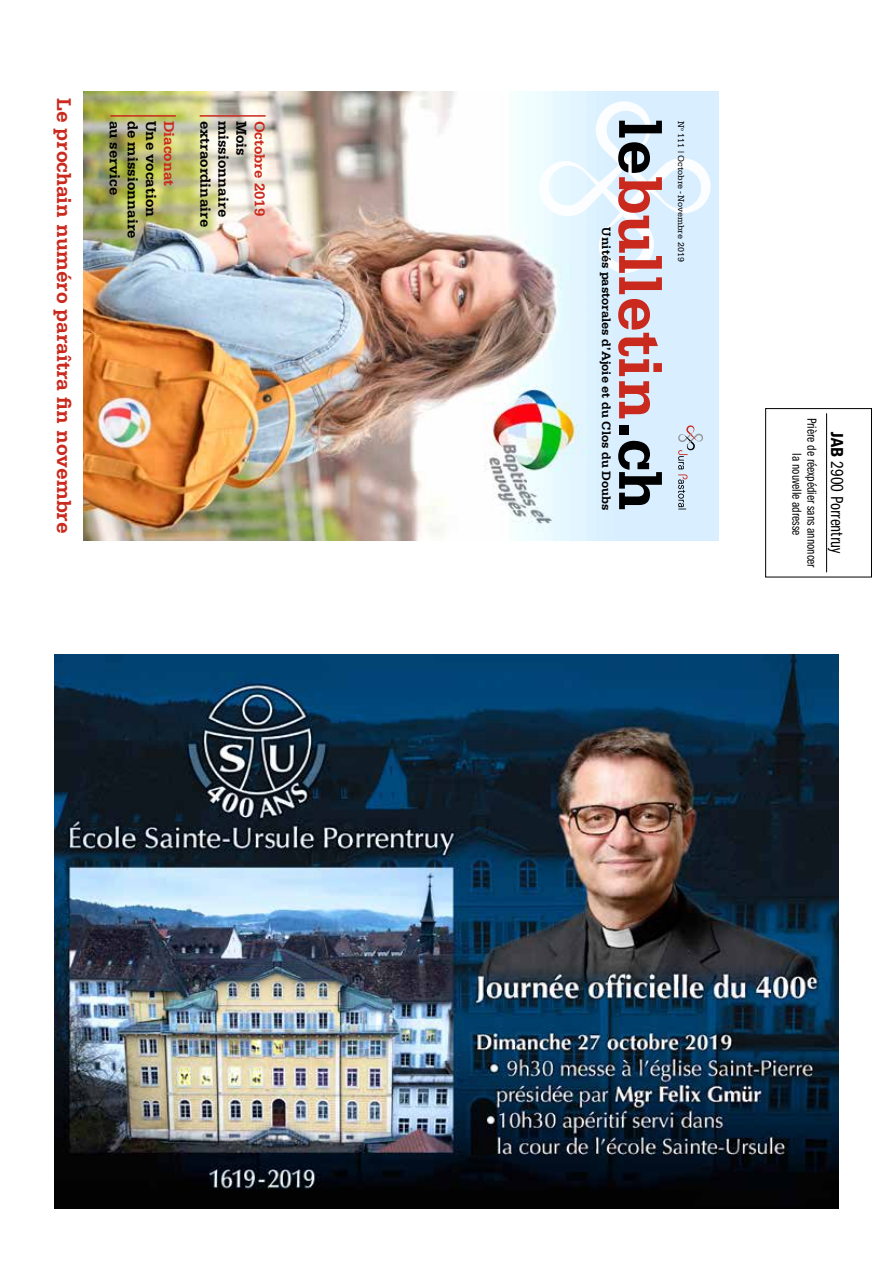
<style>
.page{position:relative;width:893px;height:1263px;background:#fff}
.page>*{position:absolute;margin:0;border:0;box-sizing:border-box;transform-origin:0 0}
.t1{font:700 64.05px "Serifa";color:#ca291d}
.t2{font:700 21px "Serifa";color:#ca291d}
.t3{font:18px "Franklin Gothic Book Cmpr";color:#000}
.t4{font:700 15.15px "Serifa";color:#000}
.t5{font:700 15.15px "Serifa";color:#ca291d}
.t6{font:13.5px/15px "Franklin Gothic Book Cmpr";color:#000;text-align:center}
.t7{font:700 12.75px "Serifa";color:#000}
.t8{font:9px "Serifa";color:#000}
.s1{color:#000}
.s2{font-family:"Franklin Gothic";font-weight:600;font-stretch:condensed}
</style>
<div class="page">
<hr style="left:826px;top:413px;width:1px;height:159px;background:#000">
<div style="left:765px;top:408px;width:107px;height:169px;border:1px solid #000"></div>
<img style="left:84px;top:91px;width:635px;height:449px">
<hr style="left:110px;top:115px;width:66px;height:2px;background:#ca291d">
<hr style="left:200px;top:115px;width:66px;height:2px;background:#ca291d">
<svg style="left:538px;top:101px;width:173px;height:173px"></svg>
<svg style="left:678px;top:425px;width:25px;height:85px;background:#c8d7e5"></svg>
<img style="left:54px;top:655px;width:785px;height:554px">
<h2 class="t2" style="left:76px;top:98px;width:437px;rotate:90deg">Le prochain numéro paraîtra fin novembre</h2>
<p class="t4" style="left:124px;top:121px;width:76px;rotate:90deg">au service</p>
<p class="t4" style="left:142px;top:121px;width:120px;rotate:90deg">de missionnaire</p>
<p class="t4" style="left:160px;top:121px;width:98px;rotate:90deg">Une vocation</p>
<p class="t5" style="left:178px;top:121px;width:67px;rotate:90deg">Diaconat</p>
<p class="t4" style="left:214px;top:121px;width:108px;rotate:90deg">extraordinaire</p>
<p class="t4" style="left:232px;top:121px;width:98px;rotate:90deg">missionnaire</p>
<p class="t4" style="left:250px;top:121px;width:37px;rotate:90deg">Mois</p>
<p class="t5" style="left:269px;top:121px;width:97px;rotate:90deg">Octobre 2019</p>
<h1 class="t1" style="left:678px;top:118px;width:393px;rotate:90deg"><span class="s1">le</span>bulletin<span class="s1">.ch</span></h1>
<p class="t7" style="left:614px;top:227px;width:284px;rotate:90deg">Unités pastorales d’Ajoie et du Clos du Doubs</p>
<p class="t8" style="left:686px;top:121px;width:142px;rotate:90deg">N<sup>o</sup> 111 | Octobre-Novembre 2019</p>
<p class="t6" style="left:819px;top:418px;width:151px;rotate:90deg">Prière de réexpédier sans annoncer la nouvelle adresse</p>
<p class="t3" style="left:847px;top:432px;width:122px;rotate:90deg"><span class="s2">JAB</span> 2900 Porrentruy</p>
</div>
